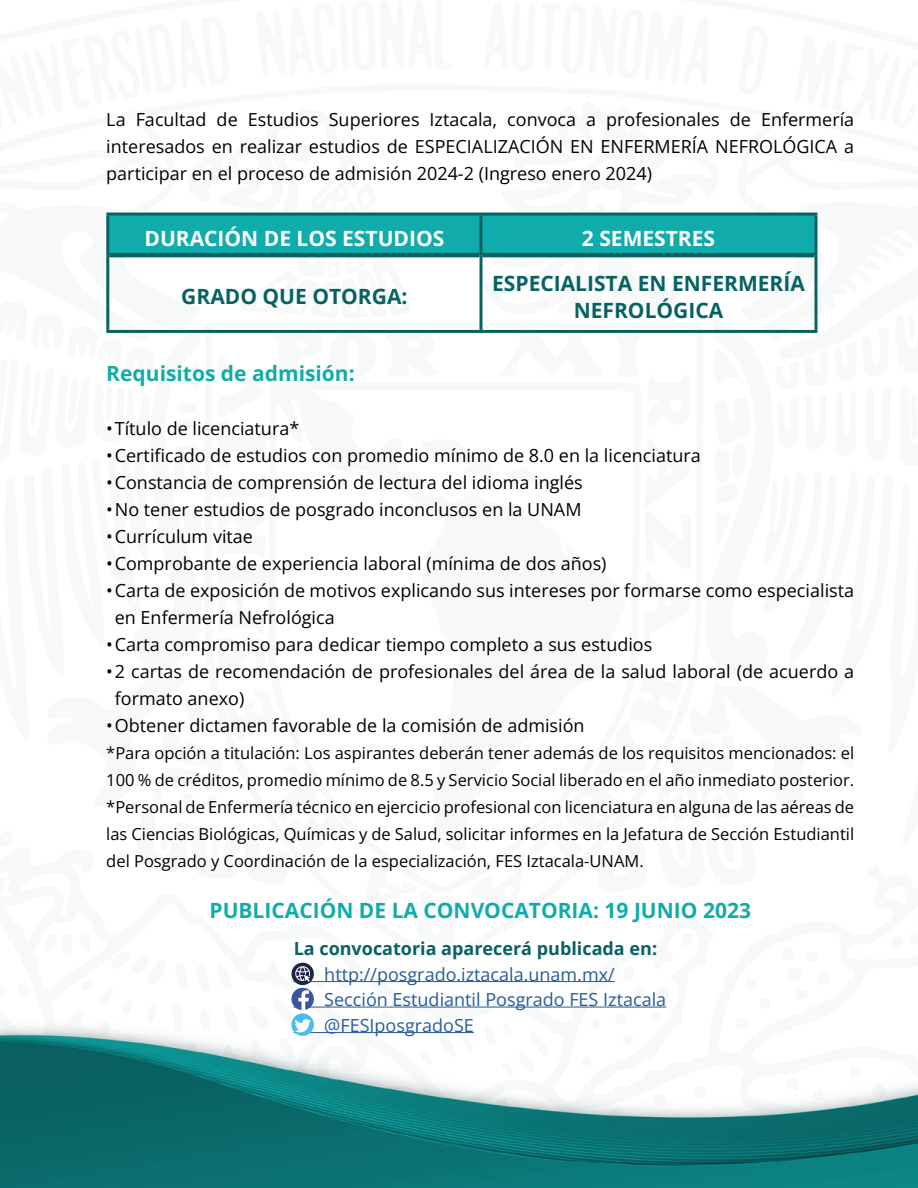
<style>
.page{position:relative;width:918px;height:1188px;background:#fff}
.page>*{position:absolute;margin:0;border:0;box-sizing:border-box;transform-origin:0 0}
.t1{font:700 21px "Open Sans";color:#10acac}
.t2{font:700 21px/27px "Open Sans";color:#066263;text-align:center}
.t3{font:700 21px "Open Sans";color:#fff}
.t4{font:18px/27px "Open Sans";color:#000}
.t5{font:18px/25.5px "Open Sans";color:#275b9b}
.t6{font:700 18px "Open Sans";color:#066263}
.t7{font:16.5px/27px "Open Sans";color:#000;text-align:justify}
</style>
<div class="page">
<img style="left:0;top:212px;width:918px;height:976px">
<div style="left:109px;top:216px;width:705px;height:37px;background:#10acac"></div>
<hr style="left:109px;top:253px;width:371px;height:4px;background:#096262">
<hr style="left:483px;top:253px;width:331px;height:4px;background:#096262">
<hr style="left:106px;top:213px;width:375px;height:3px;background:#096262">
<hr style="left:106px;top:216px;width:3px;height:39px;background:#096262">
<hr style="left:481px;top:213px;width:336px;height:3px;background:#096262">
<hr style="left:480px;top:216px;width:3px;height:39px;background:#096262">
<hr style="left:814px;top:216px;width:3px;height:39px;background:#096262">
<hr style="left:106px;top:255px;width:3px;height:75px;background:#096262">
<hr style="left:480px;top:255px;width:3px;height:75px;background:#096262">
<hr style="left:814px;top:255px;width:3px;height:75px;background:#096262">
<hr style="left:106px;top:330px;width:375px;height:3px;background:#096262">
<hr style="left:481px;top:330px;width:336px;height:3px;background:#096262">
<hr style="left:294px;top:981px;width:321px;height:1px;background:#275b9b">
<hr style="left:294px;top:1007px;width:372px;height:1px;background:#275b9b">
<hr style="left:294px;top:1032px;width:180px;height:1px;background:#275b9b">
<div style="left:291px;top:963px;width:23px;height:22px;background:#1e2445;border-radius:50%"></div>
<svg style="left:295px;top:966px;width:15px;height:16px"></svg>
<div style="left:291px;top:988px;width:23px;height:22px;background:#3955a0;border-radius:50%"></div>
<svg style="left:298px;top:990px;width:11px;height:21px"></svg>
<svg style="left:291px;top:1013px;width:23px;height:23px"></svg>
<svg style="left:295px;top:1019px;width:16px;height:13px"></svg>
<p class="t4" style="left:106px;top:105px;width:749px;text-align:justify">La Facultad de Estudios Superiores Iztacala, convoca a profesionales de Enfermería interesados en realizar estudios de ESPECIALIZACIÓN EN ENFERMERÍA NEFROLÓGICA a participar en el proceso de admisión 2024-2 (Ingreso enero 2024)</p>
<p class="t3" style="left:144px;top:223px;width:301px">DURACIÓN DE LOS ESTUDIOS</p>
<p class="t3" style="left:582px;top:223px;width:135px">2 SEMESTRES</p>
<p class="t2" style="left:181px;top:283px;width:228px">GRADO QUE OTORGA:</p>
<p class="t2" style="left:492px;top:269px;width:314px">ESPECIALISTA EN ENFERMERÍA<br>NEFROLÓGICA</p>
<p class="t1" style="left:106px;top:358px;width:250px">Requisitos de admisión:</p>
<p class="t4" style="left:106px;top:414px;width:194px">•Título de licenciatura*</p>
<p class="t4" style="left:106px;top:441px;width:596px">•Certificado de estudios con promedio mínimo de 8.0 en la licenciatura</p>
<p class="t4" style="left:106px;top:468px;width:478px">•Constancia de comprensión de lectura del idioma inglés</p>
<p class="t4" style="left:106px;top:495px;width:477px">•No tener estudios de posgrado inconclusos en la UNAM</p>
<p class="t4" style="left:106px;top:522px;width:148px">•Currículum vitae</p>
<p class="t4" style="left:106px;top:549px;width:502px">•Comprobante de experiencia laboral (mínima de dos años)</p>
<p class="t4" style="left:115px;top:576px;width:741px;text-indent:-8px">•Carta de exposición de motivos explicando sus intereses por formarse como especialista en Enfermería Nefrológica</p>
<p class="t4" style="left:106px;top:630px;width:548px">•Carta compromiso para dedicar tiempo completo a sus estudios</p>
<p class="t4" style="left:115px;top:657px;width:741px;text-indent:-8px">•2 cartas de recomendación de profesionales del área de la salud laboral (de acuerdo a formato anexo)</p>
<p class="t4" style="left:106px;top:711px;width:480px">•Obtener dictamen favorable de la comisión de admisión</p>
<p class="t7" style="left:106px;top:739px;width:749px">*Para opción a titulación: Los aspirantes deberán tener además de los requisitos mencionados: el 100 % de créditos, promedio mínimo de 8.5 y Servicio Social liberado en el año inmediato posterior. *Personal de Enfermería técnico en ejercicio profesional con licenciatura en alguna de las aéreas de las Ciencias Biológicas, Químicas y de Salud, solicitar informes en la Jefatura de Sección Estudiantil del Posgrado y Coordinación de la especialización, FES Iztacala-UNAM.</p>
<p class="t1" style="left:209px;top:895px;width:543px">PUBLICACIÓN DE LA CONVOCATORIA: 19 JUNIO 2023</p>
<p class="t6" style="left:294px;top:936px;width:365px">La convocatoria aparecerá publicada en:</p>
<p class="t5" style="left:324px;top:961px;width:343px">http://posgrado.iztacala.unam.mx/<br>Sección Estudiantil Posgrado FES Iztacala @FESIposgradoSE</p>
</div>
